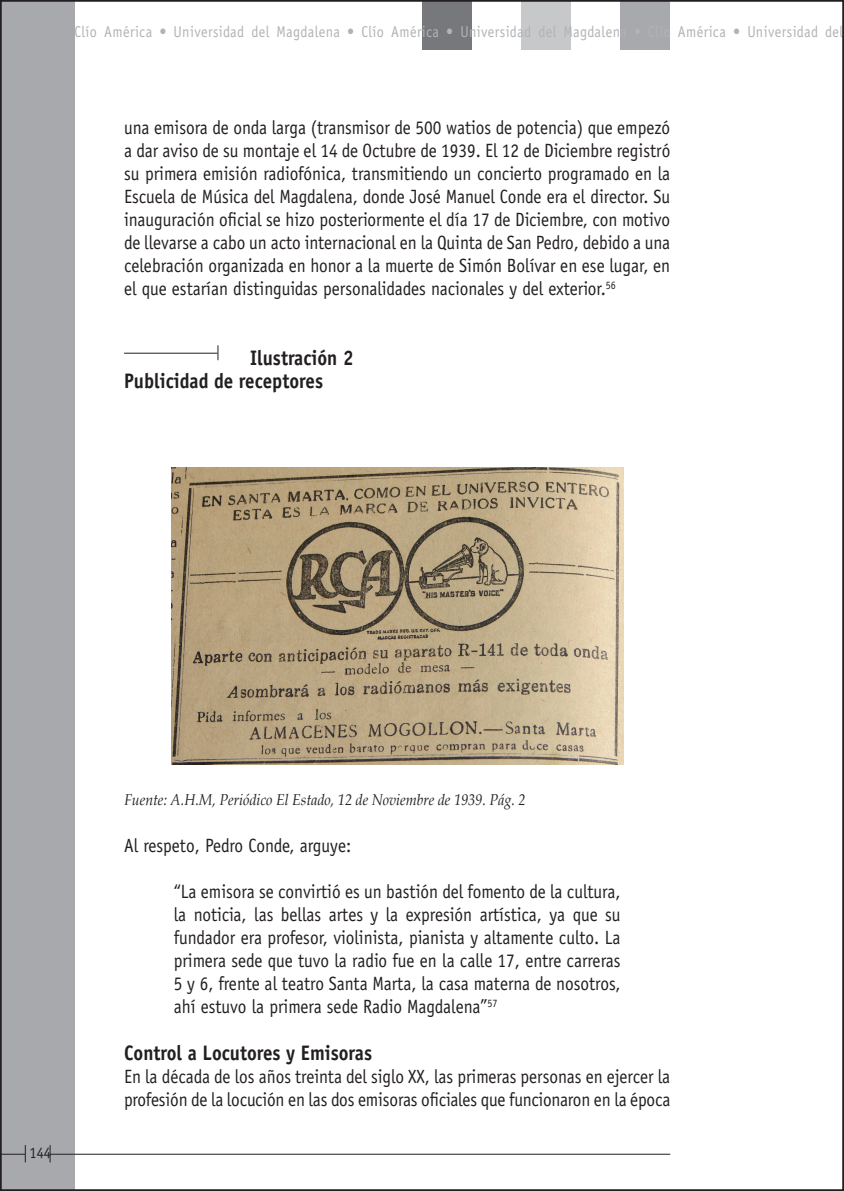
<style>
.page{position:relative;width:844px;height:1191px;background:#fff}
.page>*{position:absolute;margin:0;border:0;box-sizing:border-box;transform-origin:0 0}
.Negrilla{font:700 21px "Officina Sans";color:#231f20;scale:.9 1}
.C__de_texto{font:19.25px/23.1px "Officina Sans";color:#231f20;text-align:justify;scale:.9 1}
.t1{font:15.75px "Officina Sans";letter-spacing:.03em;color:#b2b3b7;scale:.9 1}
.Fuente{font:italic 15.75px "Book Antiqua";color:#231f20;scale:.9 1}
.t2{font:15.75px "Officina Sans";color:#231f20;scale:.9 1}
</style>
<div class="page">
<div style="left:0;top:0;width:74px;height:1191px;background:#a8a9ad"></div>
<hr style="left:50px;top:1153px;width:620px;height:1px;background:#231f20">
<div style="left:422px;top:0;width:49px;height:50px;background:#76787b"></div>
<div style="left:620px;top:0;width:50px;height:50px;background:#a8a9ad"></div>
<div style="left:521px;top:0;width:49px;height:50px;background:#c7c8ca"></div>
<svg style="left:50px;top:1145px;width:1px;height:17px"></svg>
<svg style="left:3px;top:1145px;width:23px;height:17px"></svg>
<img style="left:171px;top:468px;width:452px;height:296px">
<hr style="left:124px;top:353px;width:93px;height:1px;background:#231f20">
<svg style="left:217px;top:345px;width:1px;height:15px"></svg>
<p class="t1" style="left:74px;top:22px;width:855px">Clío América • Universidad del Magdalena • Clío América • Universidad del Magdalena • Clío América • Universidad del</p>
<p class="C__de_texto" style="left:124px;top:115px;width:608px">una emisora de onda larga (transmisor de 500 watios de potencia) que empezó a dar aviso de su montaje el 14 de Octubre de 1939. El 12 de Diciembre registró su primera emisión radiofónica, transmitiendo un concierto programado en la Escuela de Música del Magdalena, donde José Manuel Conde era el director. Su inauguración oficial se hizo posteriormente el día 17 de Diciembre, con motivo de llevarse a cabo un acto internacional en la Quinta de San Pedro, debido a una celebración organizada en honor a la muerte de Simón Bolívar en ese lugar, en el que estarían distinguidas personalidades nacionales y del exterior.<sup>56</sup></p>
<p class="Negrilla" style="left:250px;top:344px;width:116px">Ilustración 2</p>
<p class="Negrilla" style="left:124px;top:367px;width:222px">Publicidad de receptores</p>
<p class="t2" style="left:30px;top:1143px;width:25px">144</p>
<p class="Fuente" style="left:124px;top:789px;width:447px">Fuente: A.H.M, Periódico El Estado, 12 de Noviembre de 1939. Pág. 2</p>
<p class="C__de_texto" style="left:124px;top:833px;width:254px">Al respeto, Pedro Conde, arguye:</p>
<p class="C__de_texto" style="left:174px;top:880px;width:498px">“La emisora se convirtió es un bastión del fomento de la cultura, la noticia, las bellas artes y la expresión artística, ya que su fundador era profesor, violinista, pianista y altamente culto. La primera sede que tuvo la radio fue en la calle 17, entre carreras 5 y 6, frente al teatro Santa Marta, la casa materna de nosotros, ahí estuvo la primera sede Radio Magdalena”<sup>57</sup></p>
<p class="Negrilla" style="left:124px;top:1039px;width:277px">Control a Locutores y Emisoras</p>
<p class="C__de_texto" style="left:124px;top:1064px;width:608px">En la década de los años treinta del siglo XX, las primeras personas en ejercer la profesión de la locución en las dos emisoras oficiales que funcionaron en la época</p>
</div>
